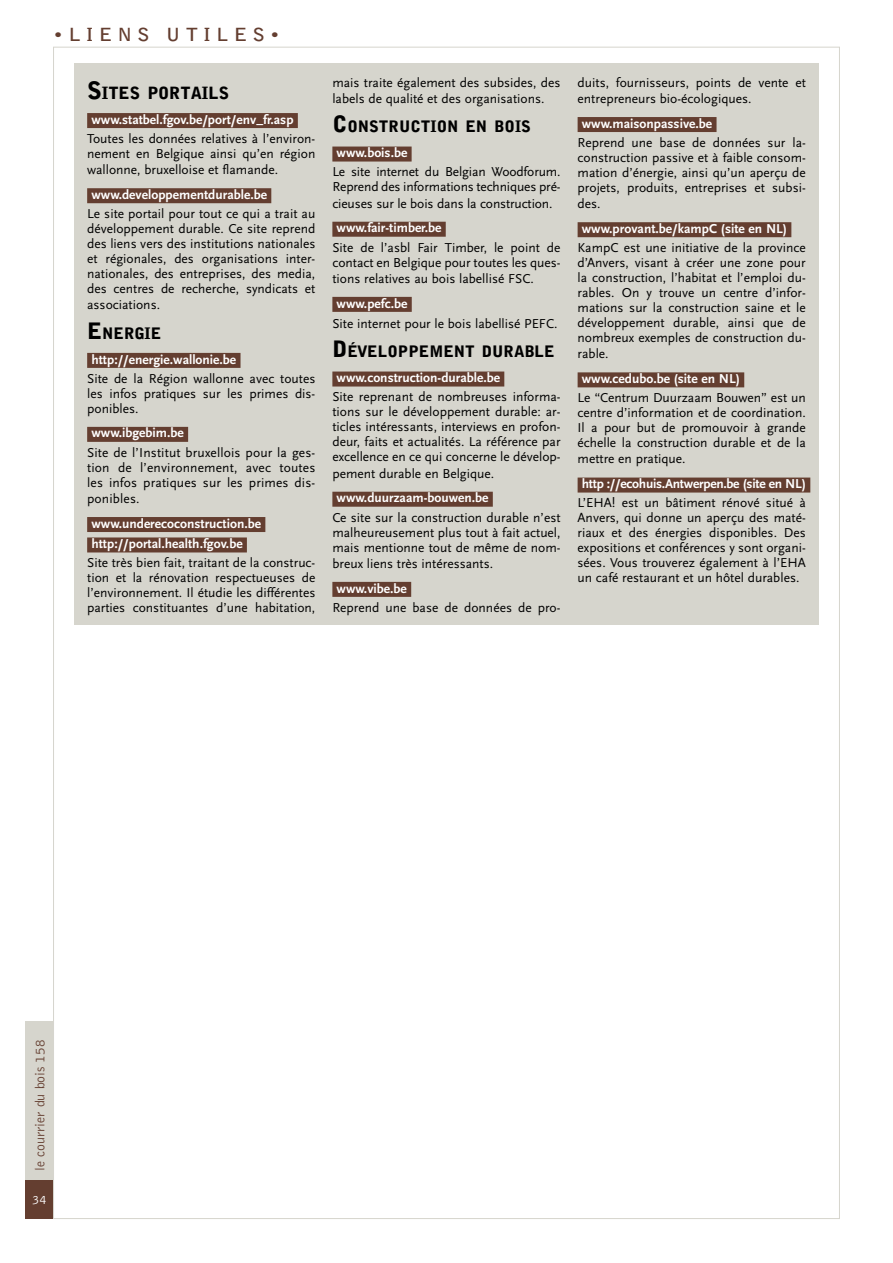
<style>
.page{position:relative;width:893px;height:1263px;background:#fff}
.page>*{position:absolute;margin:0;border:0;box-sizing:border-box;transform-origin:0 0}
.t1{font:700 18px "Bell Gothic Std";letter-spacing:.25em;color:#643e30;scale:1.13 1}
.t2{font:900 16.8px "Bell Gothic Std";color:#000}
.t3{font:900 15.75px "Bell Gothic Std";color:#000}
.t4{font:300 13.8px "Bell Gothic Std";color:#643e30}
.t5{font:13.5px/15.1px "Scala Sans";color:#000;text-align:justify}
.t6{font:700 13.5px/20.4px "Scala Sans";color:#fff}
.t7{font:700 13.5px "Scala Sans";letter-spacing:-.02em;color:#fff}
.t8{font:300 12.9px "Bell Gothic Std";color:#fff}
.s1{font-weight:300}
.s2{font-size:24px}
.s3{font-size:22.5px}
</style>
<div class="page">
<div style="left:26px;top:1179px;width:27px;height:40px;background:#643e30"></div>
<div style="left:26px;top:1021px;width:27px;height:158px;background:#d6d5cd"></div>
<div style="left:74px;top:64px;width:745px;height:561px;background:#d6d5cd"></div>
<div style="left:87px;top:113px;width:211px;height:15px;background:#643e30"></div>
<div style="left:87px;top:188px;width:184px;height:15px;background:#643e30"></div>
<div style="left:87px;top:353px;width:154px;height:15px;background:#643e30"></div>
<div style="left:87px;top:427px;width:101px;height:15px;background:#643e30"></div>
<div style="left:87px;top:517px;width:178px;height:15px;background:#643e30"></div>
<div style="left:87px;top:537px;width:160px;height:15px;background:#643e30"></div>
<div style="left:332px;top:147px;width:80px;height:15px;background:#643e30"></div>
<div style="left:332px;top:222px;width:114px;height:15px;background:#643e30"></div>
<div style="left:332px;top:297px;width:80px;height:15px;background:#643e30"></div>
<div style="left:332px;top:371px;width:172px;height:15px;background:#643e30"></div>
<div style="left:332px;top:492px;width:161px;height:15px;background:#643e30"></div>
<div style="left:332px;top:582px;width:79px;height:15px;background:#643e30"></div>
<div style="left:578px;top:117px;width:138px;height:15px;background:#643e30"></div>
<div style="left:578px;top:222px;width:213px;height:15px;background:#643e30"></div>
<div style="left:578px;top:372px;width:166px;height:15px;background:#643e30"></div>
<div style="left:578px;top:477px;width:232px;height:15px;background:#643e30"></div>
<h1 class="t1" style="left:53px;top:24px;width:202px"><span class="s1">•</span>LIENS UTILES<span class="s1">•</span></h1>
<p class="t2" style="left:87px;top:83px;width:142px"><span class="s2">S</span>ITES PORTAILS</p>
<p class="t6" style="left:91px;top:109px;width:204px">www.statbel.fgov.be/port/env_fr.asp</p>
<p class="t5" style="left:87px;top:131px;width:230px;line-height:15.6px">Toutes les données relatives à l’environ&shy;nement en Belgique ainsi qu’en région wallonne, bruxelloise et flamande.</p>
<p class="t6" style="left:91px;top:185px;width:177px">www.developpementdurable.be</p>
<p class="t5" style="left:87px;top:206px;width:230px">Le site portail pour tout ce qui a trait au développement durable. Ce site reprend des liens vers des institutions nationales et régionales, des organisations inter&shy;nationales, des entreprises, des media, des centres de recherche, syndicats et associations.</p>
<p class="t3" style="left:87px;top:324px;width:76px"><span class="s3">E</span> NERGIE</p>
<p class="t6" style="left:91px;top:349px;width:146px">http://energie.wallonie.be</p>
<p class="t5" style="left:87px;top:371px;width:230px">Site de la Région wallonne avec toutes les infos pratiques sur les primes dis&shy;ponibles.</p>
<p class="t6" style="left:91px;top:423px;width:94px">www.ibgebim.be</p>
<p class="t5" style="left:87px;top:445px;width:230px">Site de l’Institut bruxellois pour la ges&shy;tion de l’environnement, avec toutes les infos pratiques sur les primes dis&shy;ponibles.</p>
<p class="t6" style="left:91px;top:513px;width:171px">www.underecoconstruction.be http://portal.health.fgov.be</p>
<p class="t5" style="left:87px;top:556px;width:230px">Site très bien fait, traitant de la construc&shy;tion et la rénovation respectueuses de l’environnement. Il étudie les différentes parties constituantes d’une habitation,</p>
<p class="t5" style="left:332px;top:75px;width:230px;line-height:16.2px">mais traite également des subsides, des labels de qualité et des organisations.</p>
<p class="t3" style="left:332px;top:118px;width:198px"><span class="s3">C</span>ONSTRUCTION EN BOIS</p>
<p class="t6" style="left:337px;top:143px;width:72px">www.bois.be</p>
<p class="t5" style="left:332px;top:164px;width:230px;line-height:15.6px">Le site internet du Belgian Woodforum.<br>Reprend des informations techniques pré&shy;cieuses sur le bois dans la construction.</p>
<p class="t6" style="left:337px;top:218px;width:106px">www.fair-timber.be</p>
<p class="t5" style="left:332px;top:240px;width:230px;line-height:15.6px">Site de l’asbl Fair Timber, le point de contact en Belgique pour toutes les ques&shy;tions relatives au bois labellisé FSC.</p>
<p class="t6" style="left:337px;top:293px;width:72px">www.pefc.be</p>
<p class="t5" style="left:332px;top:316px;width:227px">Site internet pour le bois labellisé PEFC.</p>
<p class="t3" style="left:332px;top:343px;width:224px"><span class="s3">D</span>ÉVELOPPEMENT DURABLE</p>
<p class="t6" style="left:337px;top:368px;width:165px">www.construction-durable.be</p>
<p class="t5" style="left:332px;top:390px;width:230px">Site reprenant de nombreuses informa&shy;tions sur le développement durable: ar&shy;ticles intéressants, interviews en profon&shy;deur, faits et actualités. La référence par excellence en ce qui concerne le dévelop&shy;pement durable en Belgique.</p>
<p class="t6" style="left:337px;top:488px;width:153px">www.duurzaam-bouwen.be</p>
<p class="t5" style="left:332px;top:510px;width:230px">Ce site sur la construction durable n’est malheureusement plus tout à fait actuel, mais mentionne tout de même de nom&shy;breux liens très intéressants.</p>
<p class="t6" style="left:337px;top:578px;width:72px">www.vibe.be</p>
<p class="t5" style="left:332px;top:600px;width:230px">Reprend une base de données de pro-</p>
<p class="t5" style="left:578px;top:75px;width:230px;line-height:16.2px">duits, fournisseurs, points de vente et entrepreneurs bio-écologiques.</p>
<p class="t6" style="left:582px;top:113px;width:132px">www.maisonpassive.be</p>
<p class="t5" style="left:578px;top:135px;width:230px">Reprend une base de données sur la&shy;construction passive et à faible consom&shy;mation d’énergie, ainsi qu’un aperçu de projets, produits, entreprises et subsi&shy;des.</p>
<p class="t6" style="left:582px;top:219px;width:207px">www.provant.be/kampC (site en NL)</p>
<p class="t5" style="left:578px;top:240px;width:230px">KampC est une initiative de la province d’Anvers, visant à créer une zone pour la construction, l’habitat et l’emploi du&shy;rables. On y trouve un centre d’infor&shy;mations sur la construction saine et le développement durable, ainsi que de nombreux exemples de construction du&shy;rable.</p>
<p class="t6" style="left:582px;top:369px;width:160px">www.cedubo.be (site en NL)</p>
<p class="t5" style="left:578px;top:390px;width:230px">Le “Centrum Duurzaam Bouwen” est un centre d’information et de coordination.<br>Il a pour but de promouvoir à grande échelle la construction durable et de la mettre en pratique.</p>
<p class="t7" style="left:582px;top:476px;width:225px">http ://ecohuis.Antwerpen.be (site en NL)</p>
<p class="t5" style="left:578px;top:496px;width:230px">L’EHA! est un bâtiment rénové situé à Anvers, qui donne un aperçu des maté&shy;riaux et des énergies disponibles. Des expositions et conférences y sont organi&shy;sées. Vous trouverez également à l’EHA un café restaurant et un hôtel durables.</p>
<p class="t4" style="left:33px;top:1171px;width:133px;rotate:-90deg">le courrier du bois 158</p>
<p class="t8" style="left:32px;top:1192px;width:16px">34</p>
</div>
